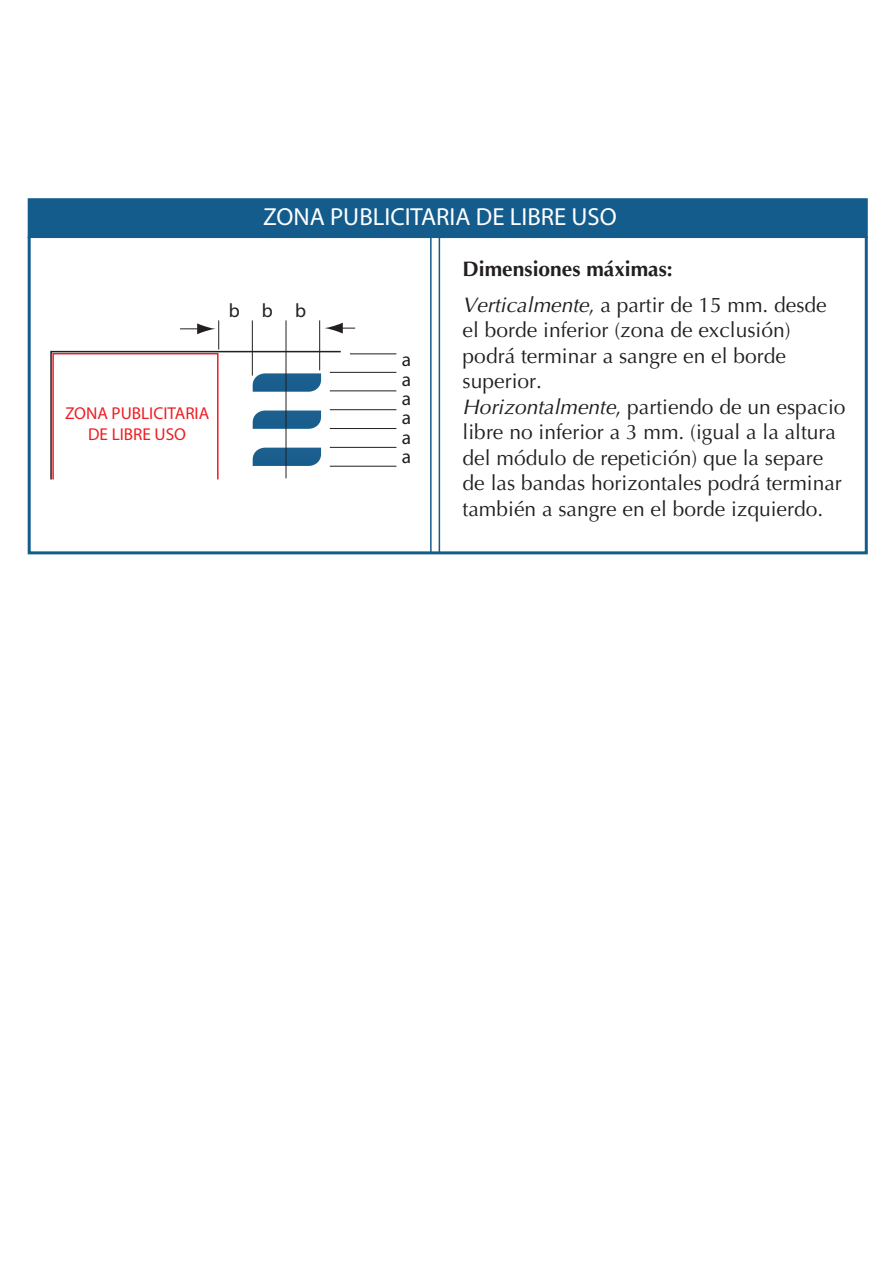
<style>
.page{position:relative;width:893px;height:1263px;background:#fff}
.page>*{position:absolute;margin:0;border:0;box-sizing:border-box;transform-origin:0 0}
.t1{font:24.75px "Myriad";color:#fff}
.t2{font:21px/25.5px "Optima";color:#231f20}
.t3{font:19.35px/19.4px "Myriad";color:#231f20;text-align:justify}
.t4{font:17.25px/21px "Myriad";color:#ee1d23;text-align:center}
.s1{font-weight:700}
.s2{font-style:italic}
</style>
<div class="page">
<div style="left:28px;top:198px;width:840px;height:40px;background:#145c8c;border:3px solid #145c8c"></div>
<div style="left:28px;top:235px;width:840px;height:319px;border:3px solid #145c8c"></div>
<hr style="left:439px;top:237px;width:1px;height:316px;background:#145c8c">
<hr style="left:430px;top:237px;width:2px;height:316px;background:#145c8c">
<hr style="left:330px;top:391px;width:66px;height:1px;background:#231f20">
<hr style="left:330px;top:409px;width:66px;height:1px;background:#231f20">
<hr style="left:330px;top:428px;width:66px;height:1px;background:#231f20">
<hr style="left:330px;top:447px;width:66px;height:1px;background:#231f20">
<hr style="left:330px;top:466px;width:66px;height:1px;background:#231f20">
<hr style="left:330px;top:372px;width:66px;height:1px;background:#231f20">
<hr style="left:350px;top:354px;width:46px;height:1px;background:#231f20">
<svg style="left:50px;top:320px;width:305px;height:160px"></svg>
<hr style="left:252px;top:320px;width:1px;height:56px;background:#231f20">
<hr style="left:286px;top:320px;width:1px;height:158px;background:#231f20">
<hr style="left:319px;top:320px;width:1px;height:50px;background:#231f20">
<p class="t4" style="left:65px;top:404px;width:146px">ZONA PUBLICITARIA<br>DE LIBRE USO</p>
<p class="t1" style="left:263px;top:205px;width:355px">ZONA PUBLICITARIA DE LIBRE USO</p>
<p class="t3" style="left:229px;top:302px;width:79px">bbb</p>
<p class="t3" style="left:402px;top:350px;width:11px">a</p>
<p class="t3" style="left:402px;top:370px;width:11px">a</p>
<p class="t3" style="left:402px;top:390px;width:11px">a a a a</p>
<p class="t2" style="left:463px;top:251px;width:366px;line-height:36px"><span class="s1">Dimensiones máximas:<br></span><span class="s2">Verticalmente</span>, a partir de 15 mm. desde</p>
<p class="t2" style="left:463px;top:318px;width:384px">el borde inferior (zona de exclusión) podrá terminar a sangre en el borde superior.<br><span class="s2">Horizontalmente</span>, partiendo de un espacio libre no inferior a 3 mm. (igual a la altura del módulo de repetición) que la separe de las bandas horizontales podrá terminar también a sangre en el borde izquierdo.</p>
</div>
